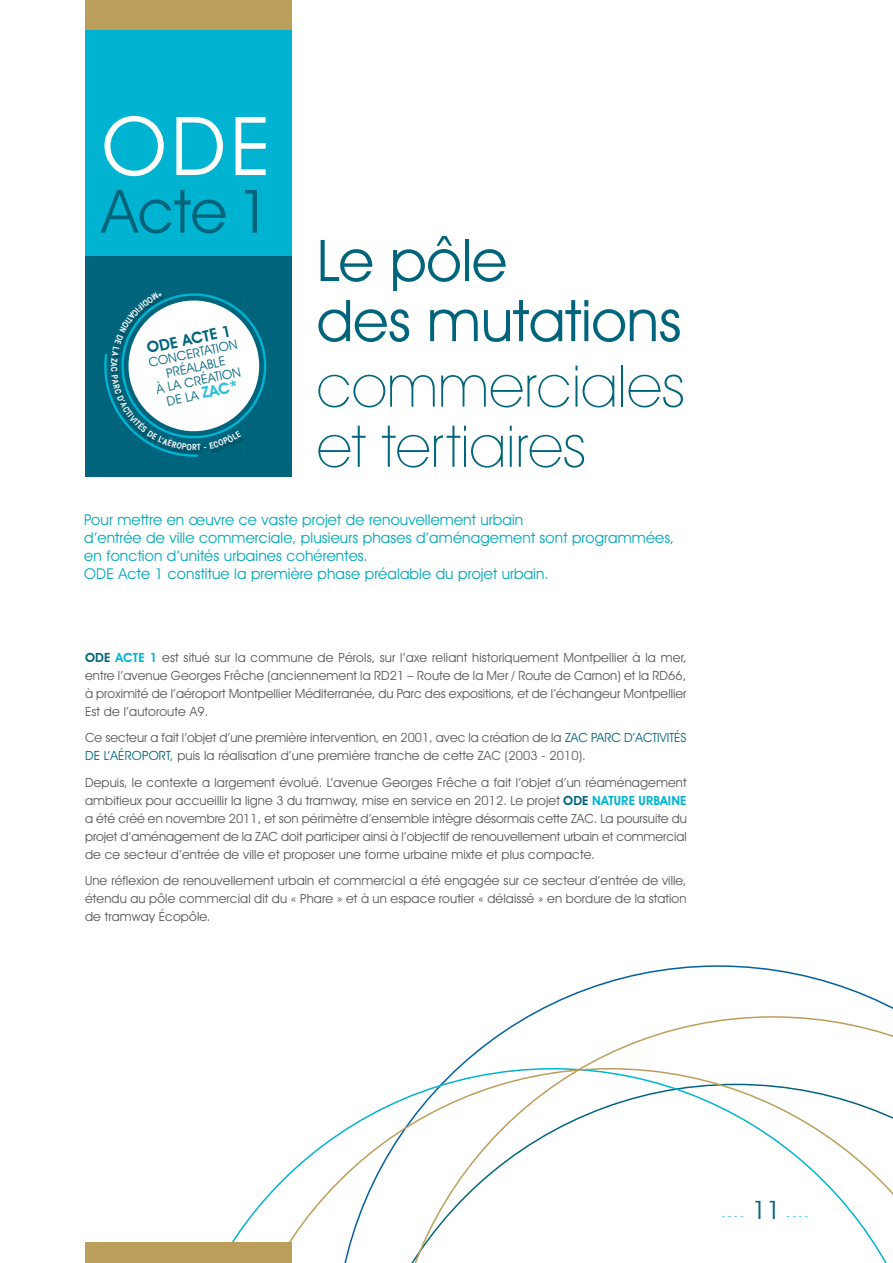
<style>
.page{position:relative;width:893px;height:1263px;background:#fff}
.page>*{position:absolute;margin:0;border:0;box-sizing:border-box;transform-origin:0 0}
.t1{font:81.6px "Avant Garde IT Cby BT";color:#fff}
.t2{font:60px "Avant Garde IT Cby BT";color:#00657c}
.t3{font:200 57.75px/60.2px "Avant Garde IT Cby BT";color:#00657c}
.t4{font:57.75px/60.2px "Avant Garde IT Cby BT";color:#00657c}
.t5{font:25.5px "Avant Garde IT Cby BT";color:#00657c}
.t6{font:600 15.6px "Avant Garde IT Cby BT";color:#00657c}
.t7{font:15px/18px "Avant Garde IT Cby BT";letter-spacing:.01em;color:#00a8b9}
.t8{font:12.9px/13.8px "Avant Garde IT Cby BT";color:#00657c;text-align:center}
.t9{font:12.75px/18px "Avant Garde IT Cby BT";letter-spacing:.01em;color:#57585a;text-align:justify}
.t10{font:9.75px "Avant Garde IT Cby BT";color:#00b4d1}
.t11{font:600 condensed 8.4px "Avant Garde IT Cby BT";color:#fff}
.s1{font-weight:600;font-size:15.6px;color:#2bc0d8}
.s2{font-weight:600;color:#00657c}
.s3{font-weight:600;color:#00b4d1}
.s4{color:#00657c}
</style>
<div class="page">
<div style="left:85px;top:237px;width:206px;height:239px;background:#00657c"></div>
<svg style="left:527px;top:965px;width:366px;height:51px"></svg>
<svg style="left:457px;top:1016px;width:436px;height:52px"></svg>
<svg style="left:231px;top:1068px;width:662px;height:195px"></svg>
<div style="left:85px;top:0;width:206px;height:256px;background:#00b4d1"></div>
<div style="left:85px;top:0;width:206px;height:30px;background:#bb9e59"></div>
<div style="left:85px;top:1242px;width:206px;height:21px;background:#bb9e59"></div>
<svg style="left:104px;top:293px;width:163px;height:164px"></svg>
<h1 class="t1" style="left:102px;top:96px;width:171px">ODE</h1>
<h2 class="t2" style="left:102px;top:175px;width:171px">Acte 1</h2>
<p class="t6" style="left:145px;top:339px;width:87px;rotate:-12deg">ODE ACTE 1</p>
<p class="t8" style="left:147px;top:356px;width:92px;rotate:-12deg">CONCERTATION<br>PRÉALABLE<br>À LA CRÉATION<br>DE LA <span class="s1">ZAC*</span></p>
<p class="t11" style="left:192px;top:442px;width:6px">R</p>
<h3 class="t4" style="left:317px;top:230px;width:366px">Le pôle<br>des mutations</h3>
<h3 class="t3" style="left:317px;top:356px;width:369px">commerciales et tertiaires</h3>
<p class="t7" style="left:84px;top:510px;width:591px">Pour mettre en œuvre ce vaste projet de renouvellement urbain<br>d’entrée de ville commerciale, plusieurs phases d’aménagement sont programmées, en fonction d’unités urbaines cohérentes.<br>ODE Acte 1 constitue la première phase préalable du projet urbain.</p>
<p class="t9" style="left:85px;top:648px;width:603px"><span class="s2">ODE</span> <span class="s3">ACTE 1</span> est situé sur la commune de Pérols, sur l’axe reliant historiquement Montpellier à la mer, entre l’avenue Georges Frêche (anciennement la RD21 – Route de la Mer / Route de Carnon) et la RD66, à proximité de l’aéroport Montpellier Méditerranée, du Parc des expositions, et de l’échangeur Montpellier Est de l’autoroute A9.</p>
<p class="t9" style="left:85px;top:728px;width:603px">Ce secteur a fait l’objet d’une première intervention, en 2001, avec la création de la <span class="s4">ZAC PARC D’ACTIVITÉS<br>DE L’AÉROPORT,</span> puis la réalisation d’une première tranche de cette ZAC (2003 - 2010).</p>
<p class="t9" style="left:85px;top:773px;width:603px">Depuis, le contexte a largement évolué. L’avenue Georges Frêche a fait l’objet d’un réaménagement ambitieux pour accueillir la ligne 3 du tramway, mise en service en 2012. Le projet <span class="s2">ODE</span> <span class="s3">NATURE URBAINE </span>a été créé en novembre 2011, et son périmètre d’ensemble intègre désormais cette ZAC. La poursuite du projet d’aménagement de la ZAC doit participer ainsi à l’objectif de renouvellement urbain et commercial de ce secteur d’entrée de ville et proposer une forme urbaine mixte et plus compacte.</p>
<p class="t9" style="left:85px;top:871px;width:603px">Une réflexion de renouvellement urbain et commercial a été engagée sur ce secteur d’entrée de ville, étendu au pôle commercial dit du « Phare » et à un espace routier « délaissé » en bordure de la station de tramway Écopôle.</p>
<p class="t10" style="left:722px;top:1209px;width:23px">----</p>
<h3 class="t5" style="left:752px;top:1194px;width:30px">11</h3>
<p class="t10" style="left:787px;top:1209px;width:23px">----</p>
</div>
